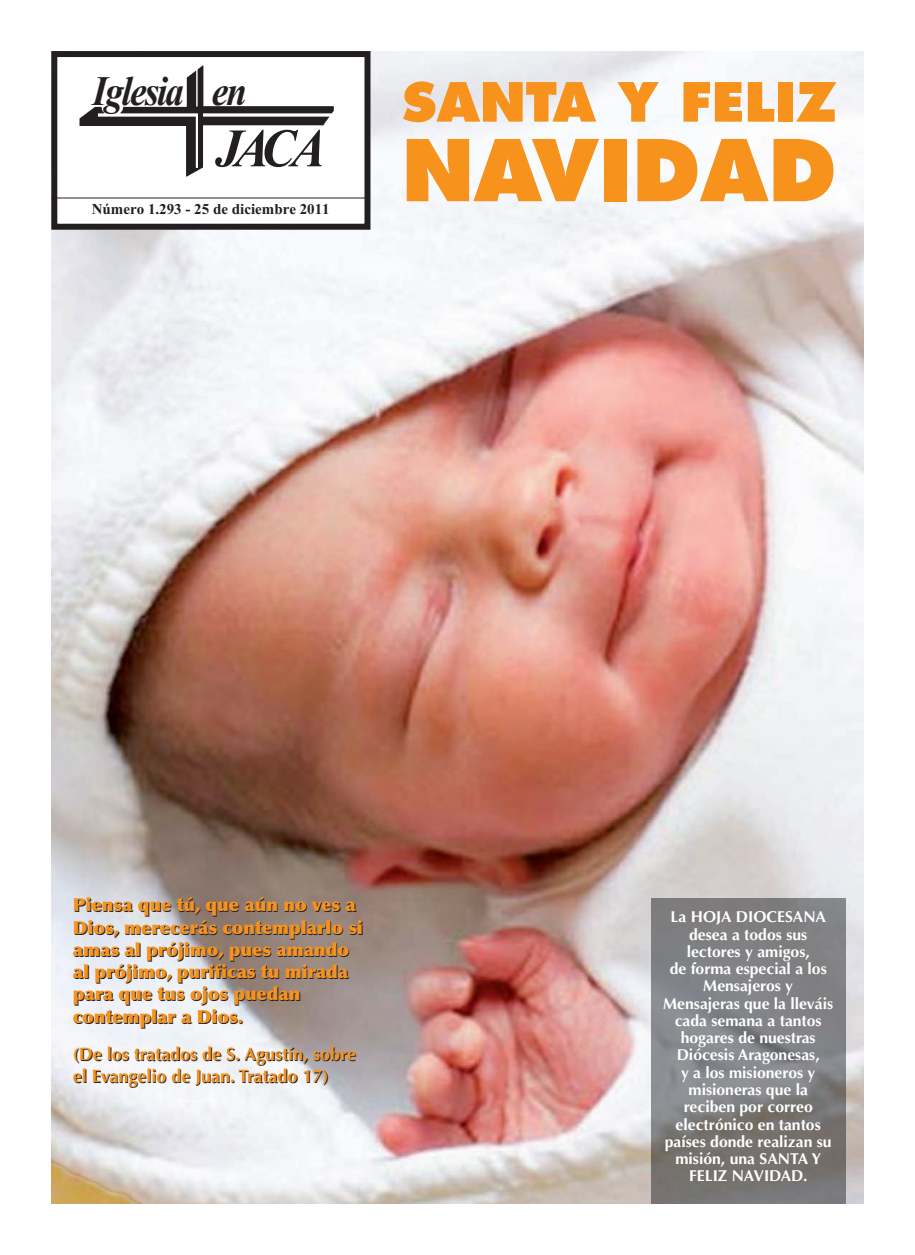
<style>
.page{position:relative;width:915px;height:1255px;background:#fff}
.page>*{position:absolute;margin:0;border:0;box-sizing:border-box;transform-origin:0 0}
.t1{font:800 82.5px "Futura";color:#f7931d}
.t2{font:italic 700 54px "Times New Roman";color:#231f20;scale:.95 1}
.t3{font:800 52.5px "Futura";color:#f7931d}
.t4{font:italic 700 42px "Times New Roman";letter-spacing:-.05em;color:#231f20;scale:.88 1}
.t5{font:900 18px/22.2px "Optima";color:#f7931d}
.t6{font:700 18px/22px "Optima";color:#f7931d}
.t7{font:700 15.75px/17.2px "Optima";color:#fff;text-align:center}
.t8{font:700 15px "Times New Roman";color:#231f20}
</style>
<div class="page">
<img style="left:51px;top:51px;width:812px;height:1152px">
<img style="left:651px;top:898px;width:194px;height:305px">
<div style="left:54px;top:54px;width:313px;height:173px;background:#fff"></div>
<img style="left:79px;top:65px;width:255px;height:112px">
<div style="left:51px;top:51px;width:319px;height:179px;border:6px solid #231f20"></div>
<hr style="left:51px;top:198px;width:316px;height:1px;background:#231f20">
<p class="t4" style="left:92px;top:76px;width:177px">Iglesia en</p>
<p class="t2" style="left:215px;top:130px;width:117px">JACA</p>
<p class="t8" style="left:92px;top:204px;width:239px">Número 1.293 - 25 de diciembre 2011</p>
<p class="t3" style="left:402px;top:79px;width:436px">SANTA Y FELIZ</p>
<p class="t1" style="left:402px;top:134px;width:436px">NAVIDAD</p>
<p class="t5" style="left:73px;top:895px;width:291px">Piensa que tú, que aún no ves a<br>Dios, merecerás contemplarlo si amas al prójimo, pues amando al prójimo, purificas tu mirada para que tus ojos puedan contemplar a Dios.</p>
<p class="t6" style="left:73px;top:1044px;width:284px">(De los tratados de S. Agustín, sobre el Evangelio de Juan. Tratado 17)</p>
<p class="t7" style="left:663px;top:910px;width:171px">La HOJA DIOCESANA desea a todos sus lectores y amigos,<br>de forma especial a los<br>Mensajeros y<br>Mensajeras que la lleváis cada semana a tantos hogares de nuestras<br>Diócesis Aragonesas,<br>y a los misioneros y misioneras que la reciben por correo electrónico en tantos países donde realizan su misión, una SANTA Y<br>FELIZ NAVIDAD.</p>
</div>
